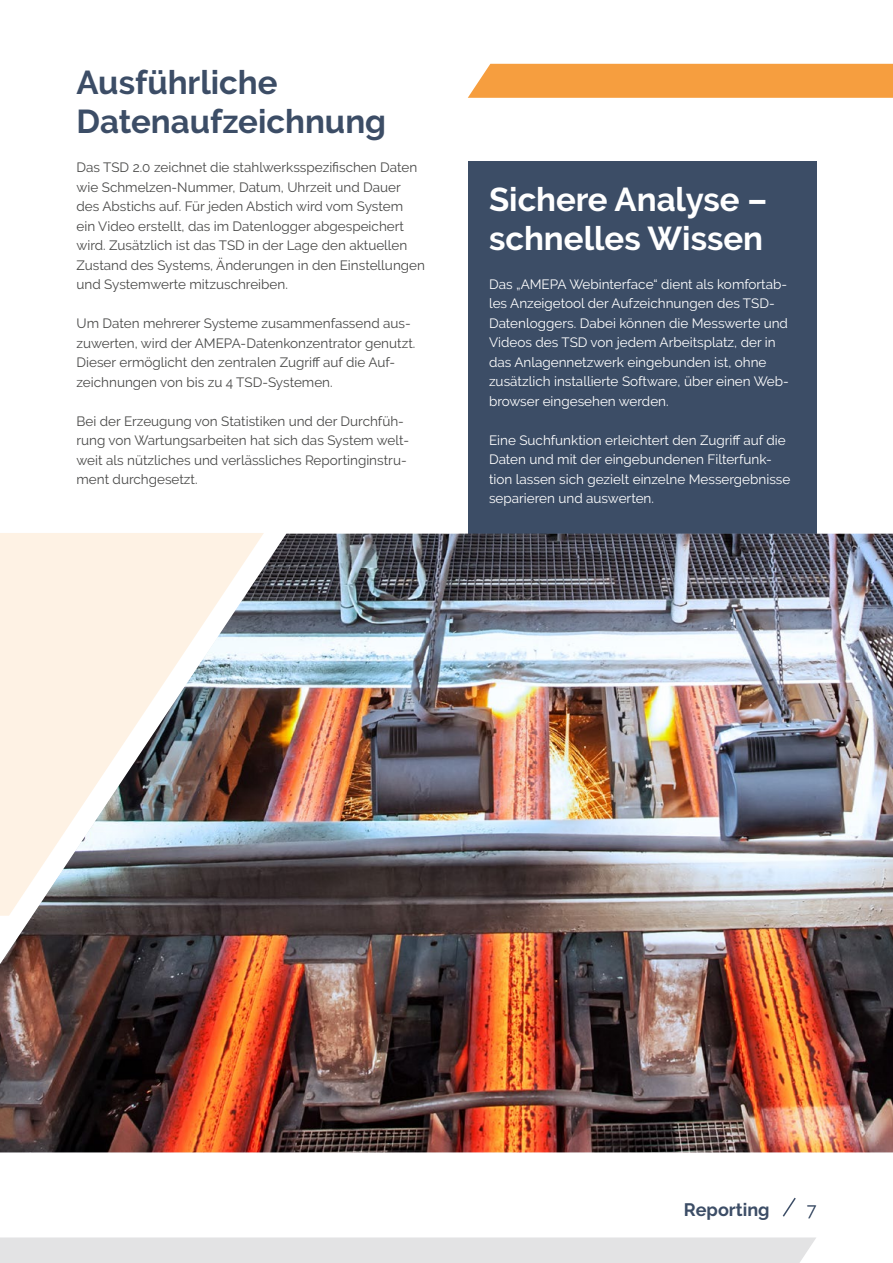
<style>
.page{position:relative;width:893px;height:1263px;background:#fff}
.page>*{position:absolute;margin:0;border:0;box-sizing:border-box;transform-origin:0 0}
.t1{font:700 33px/39px "Raleway";color:#fff}
.t2{font:700 33px/39px "Raleway";color:#3c4d66}
.t3{font:700 18px "Raleway";color:#3c4d66}
.t4{font:300 18px "Raleway";color:#3c4d66}
.t5{font:13.5px/19.5px "Raleway";color:#494948}
.t6{font:13.5px/19.5px "Raleway";color:#fff}
</style>
<div class="page">
<div style="left:468px;top:64px;width:425px;height:34px;background:#f69e3f"></div>
<svg style="left:782px;top:1197px;width:14px;height:20px"></svg>
<div style="left:468px;top:162px;width:348px;height:392px;background:#3c4d66"></div>
<div style="left:0;top:1237px;width:816px;height:26px;background:#e3e3e4"></div>
<img style="left:0;top:534px;width:893px;height:618px">
<h1 class="t2" style="left:77px;top:66px;width:311px">Ausführliche<br>Datenaufzeichnung</h1>
<p class="t5" style="left:77px;top:158px;width:350px">Das TSD 2.0 zeichnet die stahlwerksspezifischen Daten wie Schmelzen-Nummer, Datum, Uhrzeit und Dauer des Abstichs auf. Für jeden Abstich wird vom System ein Video erstellt, das im Datenlogger abgespeichert wird. Zusätzlich ist das TSD in der Lage den aktuellen Zustand des Systems, Änderungen in den Einstellungen und Systemwerte mitzuschreiben.</p>
<p class="t5" style="left:77px;top:314px;width:340px">Um Daten mehrerer Systeme zusammenfassend aus&shy;zuwerten, wird der AMEPA-Datenkonzentrator genutzt.<br>Dieser ermöglicht den zentralen Zugriff auf die Auf&shy;zeichnungen von bis zu 4 TSD-Systemen.</p>
<p class="t5" style="left:77px;top:411px;width:334px">Bei der Erzeugung von Statistiken und der Durchfüh&shy;rung von Wartungsarbeiten hat sich das System welt&shy;weit als nützliches und verlässliches Reportinginstru&shy;ment durchgesetzt.</p>
<h1 class="t1" style="left:489px;top:182px;width:280px">Sichere Analyse – schnelles Wissen</h1>
<p class="t6" style="left:489px;top:274px;width:301px">Das „AMEPA Webinterface“ dient als komfortab&shy;les Anzeigetool der Aufzeichnungen des TSD-Datenloggers. Dabei können die Messwerte und Videos des TSD von jedem Arbeitsplatz, der in das Anlagen netzwerk eingebunden ist, ohne zusätzlich installierte Software, über einen Web&shy;browser eingesehen werden.</p>
<p class="t6" style="left:489px;top:430px;width:303px">Eine Suchfunktion erleichtert den Zugriff auf die Daten und mit der eingebundenen Filterfunk&shy;tion lassen sich gezielt einzelne Messergebnisse separieren und auswerten.</p>
<h2 class="t3" style="left:684px;top:1202px;width:87px">Reporting</h2>
<h2 class="t4" style="left:807px;top:1203px;width:11px">7</h2>
</div>
